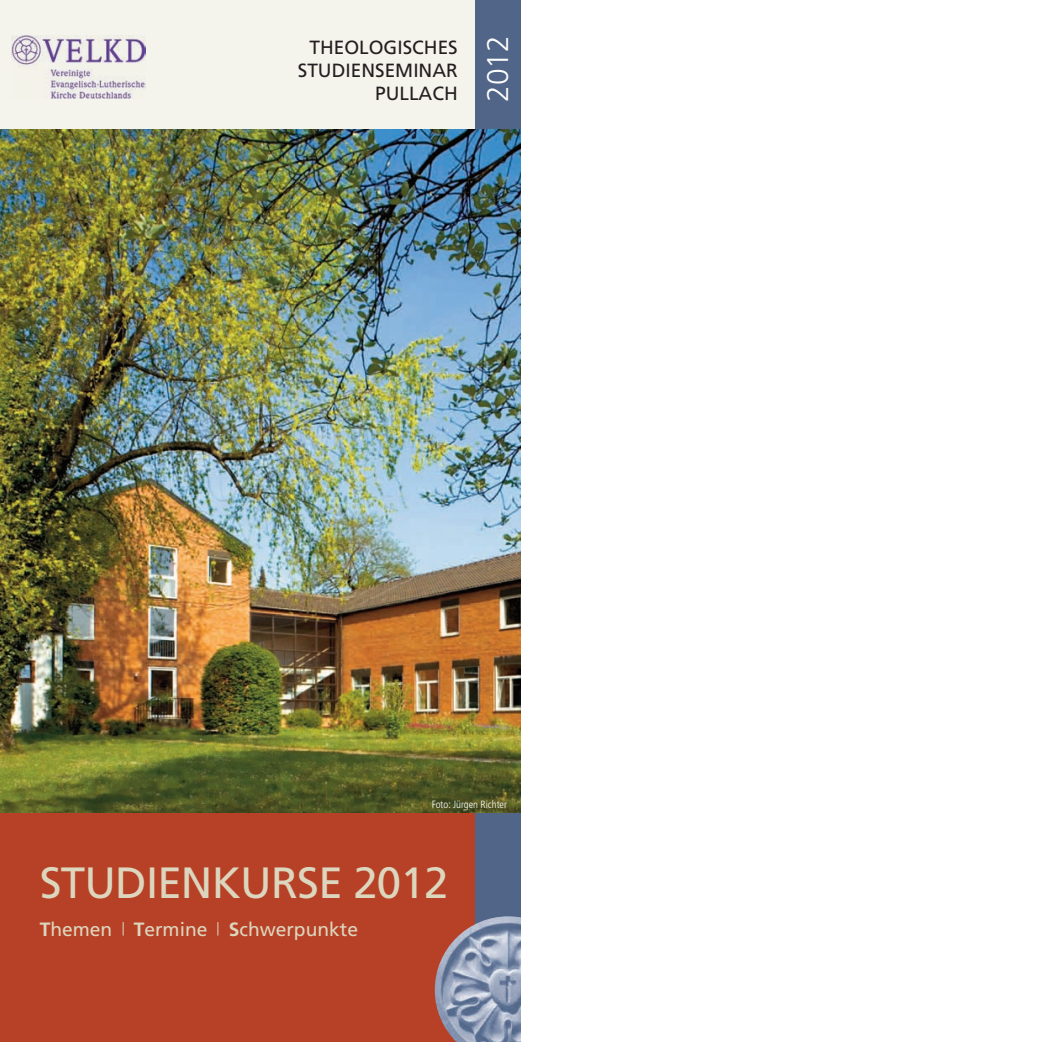
<style>
.page{position:relative;width:1042px;height:1042px;background:#fff}
.page>*{position:absolute;margin:0;border:0;box-sizing:border-box;transform-origin:0 0}
.t1{font:43.75px "Frutiger";letter-spacing:-.015em;color:#dcd6be}
.t2{font:300 29.93px "Frutiger";color:#fff}
.t3{font:19.25px "Frutiger";color:#dcd6be}
.t4{font:19.07px/22.9px "Frutiger";color:#231f20;text-align:right}
.t5{font:300 condensed 10.5px "Frutiger";color:#fff}
.s1{font-weight:700}
</style>
<div class="page">
<div style="left:0;top:0;width:476px;height:1042px;background:#b74126"></div>
<div style="left:475px;top:671px;width:46px;height:371px;background:#506588"></div>
<img style="left:435px;top:916px;width:86px;height:126px">
<div style="left:0;top:0;width:521px;height:171px;background:#f4f3ec"></div>
<img style="left:12px;top:35px;width:133px;height:63px">
<div style="left:475px;top:0;width:46px;height:172px;background:#506588"></div>
<img style="left:0;top:129px;width:521px;height:684px">
<svg style="left:123px;top:922px;width:1px;height:13px"></svg>
<svg style="left:217px;top:922px;width:1px;height:13px"></svg>
<p class="t4" style="left:298px;top:38px;width:162px">THEOLOGISCHES<br>STUDIENSEMINAR<br>PULLACH</p>
<h2 class="t2" style="left:486px;top:102px;width:68px;rotate:-90deg">2012</h2>
<p class="t5" style="left:432px;top:800px;width:77px">Foto: Jürgen Richter</p>
<h1 class="t1" style="left:40px;top:865px;width:410px">STUDIENKURSE 2012</h1>
<p class="t3" style="left:40px;top:921px;width:320px"><span class="s1">T</span>hemen <span class="s1">T</span>ermine <span class="s1">S</span>chwerpunkte</p>
</div>
